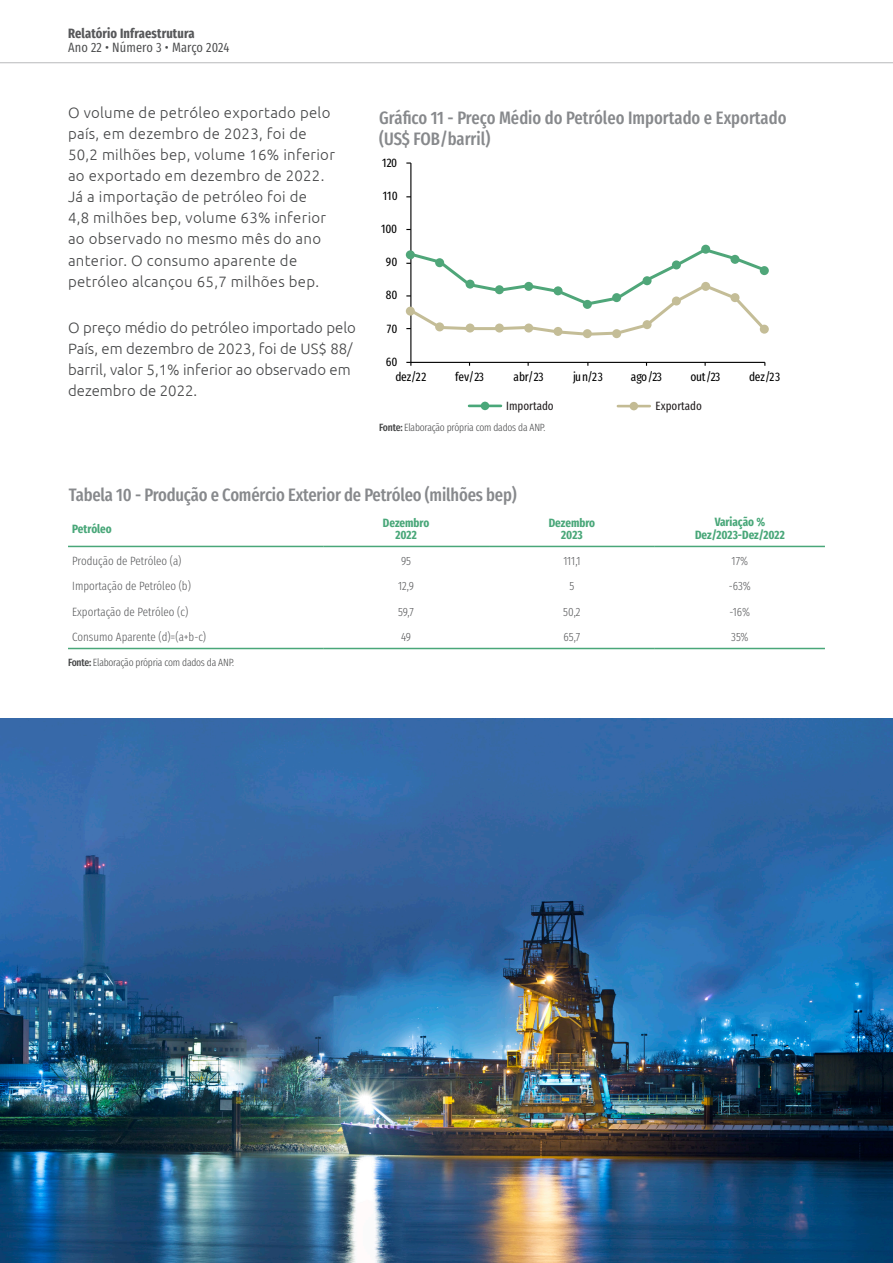
<style>
.page{position:relative;width:893px;height:1263px;background:#fff}
.page>*{position:absolute;margin:0;border:0;box-sizing:border-box;transform-origin:0 0}
.Titulo_do_grafico{font:500 18px "Fira Sans Compressed";letter-spacing:-.01em;color:#87898c}
.Texto_corrido{font:300 15px/21px "Ubuntu";letter-spacing:.02em;color:#454647}
.Texto_corrido-2{font:300 15px/21px "Ubuntu";color:#454647}
.t1{font:13.5px "Fira Sans Compressed";letter-spacing:.01em;color:#4b4c4d}
.t2{font:700 13.5px "Fira Sans Compressed";letter-spacing:.01em;color:#57585a}
.t3{font:12.45px "Fira Sans Compressed";letter-spacing:-.005em;color:#000}
.t4{font:300 12px "Fira Sans Compressed";color:#57585a}
.t5{font:700 12px "Fira Sans Compressed";color:#49a779}
.t6{font:12px "Fira Sans Compressed";color:#231f20}
.t7{font:300 10.5px "Fira Sans Compressed";letter-spacing:-.02em;color:#454647}
.s1{font-weight:500}
</style>
<div class="page">
<hr style="left:0;top:62px;width:893px;height:1px;background:#808285">
<hr style="left:469px;top:405px;width:32px;height:2px;background:#49a779">
<div style="left:481px;top:402px;width:8px;height:8px;background:#49a779;border-radius:50%"></div>
<hr style="left:618px;top:405px;width:32px;height:2px;background:#c3bb94">
<div style="left:630px;top:402px;width:8px;height:8px;background:#c3bb94;border-radius:50%"></div>
<hr style="left:68px;top:546px;width:255px;height:1px;background:#49a779">
<hr style="left:323px;top:546px;width:166px;height:1px;background:#49a779">
<hr style="left:489px;top:546px;width:166px;height:1px;background:#49a779">
<hr style="left:655px;top:546px;width:170px;height:1px;background:#49a779">
<hr style="left:68px;top:648px;width:255px;height:1px;background:#49a779">
<hr style="left:323px;top:648px;width:166px;height:1px;background:#49a779">
<hr style="left:489px;top:648px;width:166px;height:1px;background:#49a779">
<hr style="left:655px;top:648px;width:170px;height:1px;background:#49a779">
<img style="left:0;top:719px;width:893px;height:544px">
<hr style="left:410px;top:163px;width:1px;height:199px;background:#000">
<hr style="left:411px;top:362px;width:354px;height:1px;background:#000">
<div style="left:760px;top:266px;width:9px;height:9px;background:#4fa679;border-radius:50%"></div>
<svg style="left:406px;top:246px;width:359px;height:91px"></svg>
<div style="left:406px;top:307px;width:9px;height:9px;background:#c4bd97;border-radius:50%"></div>
<div style="left:435px;top:322px;width:9px;height:9px;background:#c4bd97;border-radius:50%"></div>
<div style="left:466px;top:323px;width:9px;height:9px;background:#c4bd97;border-radius:50%"></div>
<div style="left:495px;top:323px;width:9px;height:9px;background:#c4bd97;border-radius:50%"></div>
<div style="left:524px;top:323px;width:9px;height:9px;background:#c4bd97;border-radius:50%"></div>
<div style="left:553px;top:327px;width:9px;height:9px;background:#c4bd97;border-radius:50%"></div>
<div style="left:583px;top:329px;width:9px;height:9px;background:#c4bd97;border-radius:50%"></div>
<div style="left:612px;top:329px;width:9px;height:9px;background:#c4bd97;border-radius:50%"></div>
<div style="left:643px;top:320px;width:9px;height:9px;background:#c4bd97;border-radius:50%"></div>
<div style="left:672px;top:296px;width:9px;height:9px;background:#c4bd97;border-radius:50%"></div>
<div style="left:701px;top:282px;width:9px;height:9px;background:#c4bd97;border-radius:50%"></div>
<div style="left:730px;top:293px;width:9px;height:9px;background:#c4bd97;border-radius:50%"></div>
<div style="left:760px;top:325px;width:9px;height:9px;background:#c4bd97;border-radius:50%"></div>
<p class="t2" style="left:68px;top:22px;width:128px">Relatório Infraestrutura</p>
<p class="t1" style="left:68px;top:37px;width:163px">Ano 22 • Número 3 • Março 2024</p>
<p class="Texto_corrido" style="left:68px;top:102px;width:268px">O volume de petróleo exportado pelo país, em dezembro de 2023, foi de 50,2 milhões bep, volume 16% inferior ao exportado em dezembro de 2022.<br>Já a importação de petróleo foi de<br>4,8 milhões bep, volume 63% inferior ao observado no mesmo mês do ano anterior. O consumo aparente de petróleo alcançou 65,7 milhões bep.</p>
<p class="Texto_corrido-2" style="left:68px;top:317px;width:289px">O preço médio do petróleo importado pelo País, em dezembro de 2023, foi de US$ 88/ barril, valor 5,1% inferior ao observado em dezembro de 2022.</p>
<p class="Titulo_do_grafico" style="left:379px;top:103px;width:409px">Gráfico 11 - Preço Médio do Petróleo Importado e Exportado</p>
<p class="Titulo_do_grafico" style="left:379px;top:125px;width:113px">(US$ FOB/barril)</p>
<p class="t3" style="left:382px;top:153px;width:17px">120</p>
<p class="t3" style="left:383px;top:186px;width:17px">110</p>
<p class="t3" style="left:381px;top:219px;width:18px">100</p>
<p class="t3" style="left:386px;top:253px;width:13px">90</p>
<p class="t3" style="left:386px;top:286px;width:13px">80</p>
<p class="t3" style="left:387px;top:319px;width:12px">70</p>
<p class="t3" style="left:386px;top:352px;width:13px">60</p>
<p class="t3" style="left:395px;top:367px;width:32px">dez/22</p>
<p class="t3" style="left:455px;top:367px;width:30px">fev/23</p>
<p class="t3" style="left:514px;top:367px;width:31px">abr/23</p>
<p class="t3" style="left:573px;top:367px;width:31px">jun/23</p>
<p class="t3" style="left:631px;top:367px;width:33px">ago/23</p>
<p class="t3" style="left:690px;top:367px;width:31px">out/23</p>
<p class="t3" style="left:749px;top:367px;width:33px">dez/23</p>
<p class="t6" style="left:506px;top:396px;width:49px">Importado</p>
<p class="t6" style="left:656px;top:396px;width:48px">Exportado</p>
<p class="t7" style="left:379px;top:419px;width:167px"><span class="s1">Fonte:</span> Elaboração própria com dados da ANP.</p>
<p class="Titulo_do_grafico" style="left:69px;top:481px;width:449px">Tabela 10 - Produção e Comércio Exterior de Petróleo (milhões bep)</p>
<p class="t5" style="left:72px;top:518px;width:41px">Petróleo</p>
<p class="t5" style="left:383px;top:512px;width:48px">Dezembro</p>
<p class="t5" style="left:395px;top:524px;width:23px">2022</p>
<p class="t5" style="left:549px;top:512px;width:48px">Dezembro</p>
<p class="t5" style="left:561px;top:524px;width:23px">2023</p>
<p class="t5" style="left:715px;top:512px;width:52px">Variação %</p>
<p class="t5" style="left:695px;top:525px;width:91px">Dez/2023-Dez/2022</p>
<p class="t4" style="left:72px;top:552px;width:111px">Produção de Petróleo (a)</p>
<p class="t4" style="left:401px;top:552px;width:12px">95</p>
<p class="t4" style="left:563px;top:552px;width:19px">111,1</p>
<p class="t4" style="left:732px;top:552px;width:18px">17%</p>
<p class="t4" style="left:72px;top:578px;width:120px">Importação de Petróleo (b)</p>
<p class="t4" style="left:398px;top:578px;width:17px">12,9</p>
<p class="t4" style="left:569px;top:578px;width:6px">5</p>
<p class="t4" style="left:729px;top:578px;width:24px">-63%</p>
<p class="t4" style="left:72px;top:603px;width:117px">Exportação de Petróleo (c)</p>
<p class="t4" style="left:398px;top:603px;width:17px">59,7</p>
<p class="t4" style="left:563px;top:603px;width:19px">50,2</p>
<p class="t4" style="left:730px;top:603px;width:22px">-16%</p>
<p class="t4" style="left:72px;top:628px;width:135px">Consumo Aparente (d)=(a+b-c)</p>
<p class="t4" style="left:401px;top:628px;width:12px">49</p>
<p class="t4" style="left:564px;top:628px;width:18px">65,7</p>
<p class="t4" style="left:731px;top:628px;width:19px">35%</p>
<p class="t7" style="left:68px;top:655px;width:167px"><span class="s1">Fonte:</span> Elaboração própria com dados da ANP.</p>
</div>
